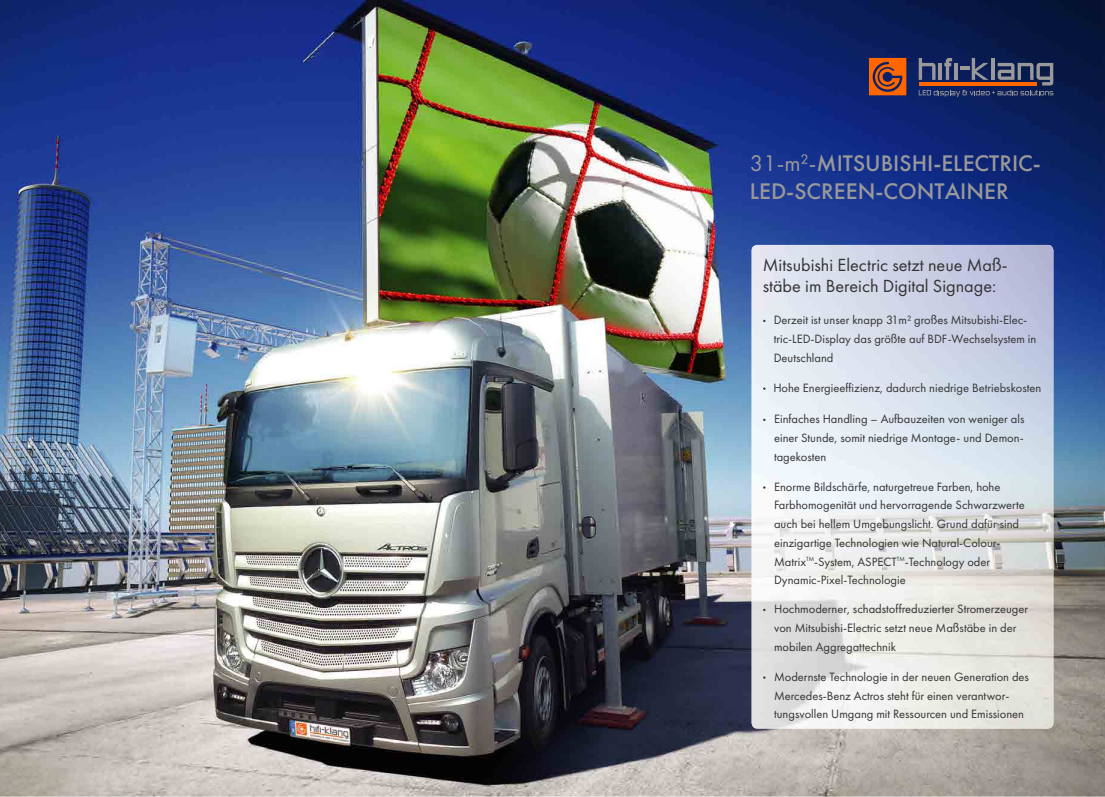
<style>
.page{position:relative;width:1105px;height:797px;background:#fff}
.page>*{position:absolute;margin:0;border:0;box-sizing:border-box;transform-origin:0 0}
.t1{font:500 23.38px/28.1px "Futura PT";color:#999}
.t2{font:18.25px/20.9px "Futura PT";color:#333}
.t3{font:12.5px/18.8px "Futura PT";color:#333}
.s1{font-weight:400}
</style>
<div class="page">
<img style="left:0;top:0;width:1105px;height:796px">
<svg style="left:869px;top:58px;width:37px;height:37px"></svg>
<svg style="left:919px;top:58px;width:134px;height:39px;background:#484661"></svg>
<img style="left:752px;top:245px;width:301px;height:483px">
<h1 class="t1" style="left:750px;top:151px;width:293px"><span class="s1">31-m²-</span>MITSUBISHI-ELECTRIC-<br>LED-SCREEN-CONTAINER</h1>
<h2 class="t2" style="left:763px;top:256px;width:246px">Mitsubishi Electric setzt neue Maß&shy;stäbe im Bereich Digital Signage:</h2>
<p class="t3" style="left:774px;top:311px;width:264px">Derzeit ist unser knapp 31m² großes Mitsubishi-Elec&shy;tric-LED-Display das größte auf BDF-Wechselsystem in<br>Deutschland</p>
<p class="t3" style="left:773px;top:379px;width:269px">Hohe Energieeffizienz, dadurch niedrige Betriebskosten</p>
<p class="t3" style="left:774px;top:411px;width:252px;text-align:justify">Einfaches Handling – Aufbauzeiten von weniger als einer Stunde, somit niedrige Montage- und Demon&shy;tagekosten</p>
<p class="t3" style="left:774px;top:478px;width:252px">Enorme Bildschärfe, naturgetreue Farben, hohe Farbhomogenität und hervorragende Schwarzwerte auch bei hellem Umgebungslicht. Grund dafür sind einzigartige Technologien wie Natural-Colour-Matrix<sup>TM</sup>-System, ASPECT<sup>TM</sup>-Technology oder Dynamic-Pixel-Technologie</p>
<p class="t3" style="left:774px;top:600px;width:256px">Hochmoderner, schadstoffreduzierter Stromerzeuger von Mitsubishi-Electric setzt neue Maßstäbe in der mobilen Aggregattechnik</p>
<p class="t3" style="left:774px;top:668px;width:256px">Modernste Technologie in der neuen Generation des<br>Mercedes-Benz Actros steht für einen verantwor&shy;tungsvollen Umgang mit Ressourcen und Emissionen</p>
</div>
